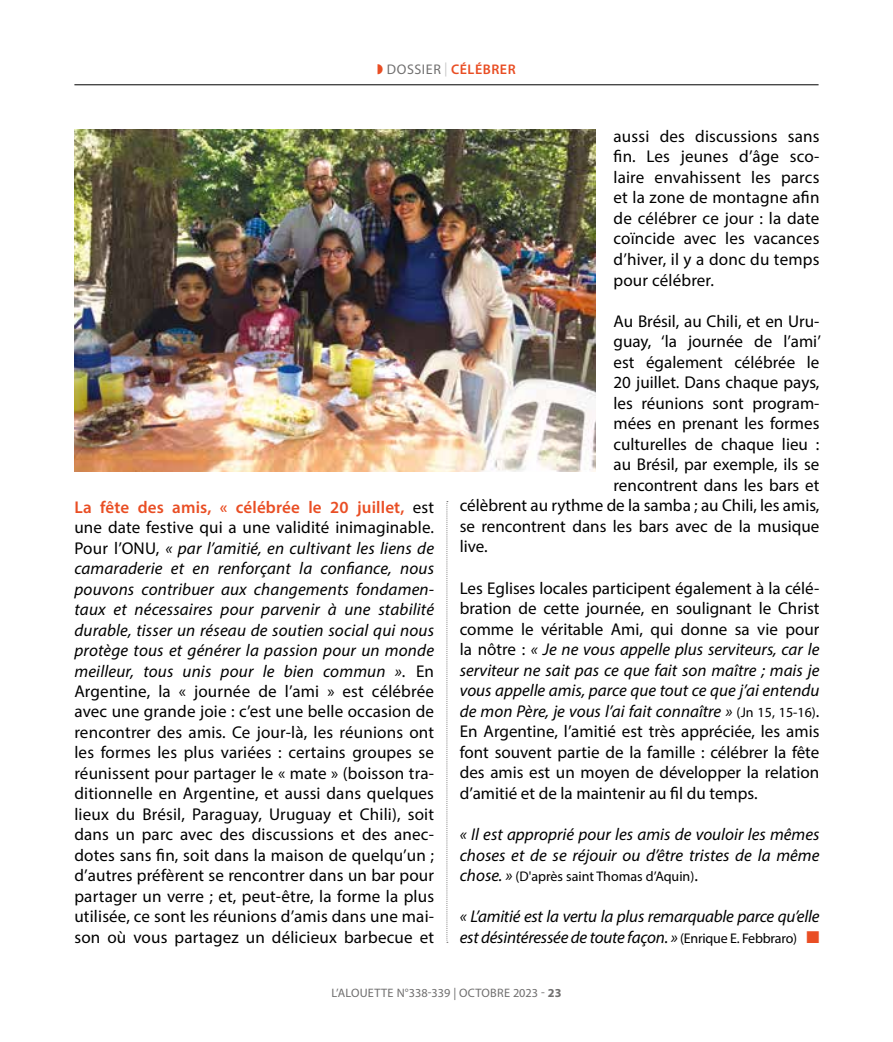
<style>
.page{position:relative;width:893px;height:1042px;background:#fff}
.page>*{position:absolute;margin:0;border:0;box-sizing:border-box;transform-origin:0 0}
.t1{font:17.15px/20.5px "Myriad Pro";color:#000;text-align:justify}
.t2{font:italic 17.15px/20.5px "Myriad Pro";letter-spacing:-.005em;color:#000}
.t3{font:14px "Myriad Pro";color:#000}
.t4{font:600 14px "Myriad Pro";letter-spacing:.04em;color:#e94e24}
.t5{font:12.25px "Myriad Pro";letter-spacing:.02em;color:#706f6f}
.s1{font-weight:400;color:#706f6f}
.s2{font-weight:400;font-stretch:condensed;color:#c6c6c6}
.s3{font-weight:600;color:#e94e24}
.s4{font-style:italic}
.s5{font-size:14px}
.s6{font-style:italic;font-size:17.15px}
.s7{font-size:17.15px}
.s8{font-style:normal;font-size:14px}
.s9{color:#e94e24}
.s10{font-weight:700}
</style>
<div class="page">
<hr style="left:74px;top:84px;width:745px;height:1px;background:#000">
<svg style="left:446px;top:501px;width:2px;height:442px"></svg>
<img style="left:74px;top:129px;width:521px;height:342px">
<p class="t4" style="left:377px;top:61px;width:140px">◗ <span class="s1">DOSSIER</span> <span class="s2">|</span> CÉLÉBRER</p>
<p class="t1" style="left:74px;top:496px;width:361px"><span class="s3">La fête des amis, « célébrée le 20 juillet,</span> est une date festive qui a une validité inimaginable.<br>Pour l’ONU, <span class="s4">« par l’amitié, en cultivant les liens de camaraderie et en renforçant la confiance, nous pouvons contribuer aux changements fondamen&shy;taux et nécessaires pour parvenir à une stabilité durable, tisser un réseau de soutien social qui nous protège tous et générer la passion pour un monde meilleur, tous unis pour le bien commun »</span>. En Argentine, la « journée de l’ami » est célébrée avec une grande joie : c’est une belle occasion de rencontrer des amis. Ce jour-là, les réunions ont les formes les plus variées : certains groupes se réunissent pour partager le « mate » (boisson tra&shy;ditionnelle en Argentine, et aussi dans quelques lieux du Brésil, Paraguay, Uruguay et Chili), soit dans un parc avec des discussions et des anec&shy;dotes sans fin, soit dans la maison de quelqu’un ; d’autres préfèrent se rencontrer dans un bar pour partager un verre ; et, peut-être, la forme la plus utilisée, ce sont les réunions d’amis dans une mai&shy;son où vous partagez un délicieux barbecue et</p>
<p class="t1" style="left:614px;top:126px;width:207px">aussi des discussions sans fin. Les jeunes d’âge sco&shy;laire envahissent les parcs et la zone de montagne afin de célébrer ce jour : la date coïncide avec les vacances d’hiver, il y a donc du temps pour célébrer.</p>
<p class="t1" style="left:614px;top:310px;width:207px">Au Brésil, au Chili, et en Uru-</p>
<p class="t1" style="left:614px;top:331px;width:209px">guay, ‘la journée de l’ami’</p>
<p class="t1" style="left:614px;top:351px;width:207px">est également célébrée le</p>
<p class="t1" style="left:614px;top:372px;width:207px">20 juillet. Dans chaque pays,</p>
<p class="t1" style="left:614px;top:392px;width:207px">les réunions sont program-</p>
<p class="t1" style="left:614px;top:413px;width:207px">mées en prenant les formes</p>
<p class="t1" style="left:614px;top:433px;width:207px">culturelles de chaque lieu :</p>
<p class="t1" style="left:614px;top:454px;width:207px">au Brésil, par exemple, ils se</p>
<p class="t1" style="left:614px;top:474px;width:207px">rencontrent dans les bars et</p>
<p class="t1" style="left:460px;top:495px;width:361px">célèbrent au rythme de la samba ; au Chili, les amis,</p>
<p class="t1" style="left:460px;top:516px;width:361px">se rencontrent dans les bars avec de la musique</p>
<p class="t1" style="left:460px;top:536px;width:29px">live.</p>
<p class="t1" style="left:460px;top:577px;width:361px">Les Eglises locales participent également à la célé&shy;bration de cette journée, en soulignant le Christ comme le véritable Ami, qui donne sa vie pour la nôtre : <span class="s4">« Je ne vous appelle plus serviteurs, car le serviteur ne sait pas ce que fait son maître ; mais je vous appelle amis, parce que tout ce que j’ai entendu de mon Père, je vous l’ai fait connaître »</span> <span class="s5">(Jn 15, 15-16)</span>.<br>En Argentine, l’amitié est très appréciée, les amis font souvent partie de la famille : célébrer la fête des amis est un moyen de développer la relation d’amitié et de la maintenir au fil du temps.</p>
<p class="t2" style="left:460px;top:824px;width:361px">« Il est approprié pour les amis de vouloir les mêmes choses et de se réjouir ou d’être tristes de la même</p>
<p class="t3" style="left:460px;top:868px;width:240px"><span class="s6">chose. »</span> (D'après saint Thomas d’Aquin)<span class="s7">.</span></p>
<p class="t2" style="left:460px;top:906px;width:361px">« L’amitié est la vertu la plus remarquable parce qu’elle est désintéressée de toute façon. » <span class="s8">(Enrique E. Febbraro)</span> <span class="s9">■</span></p>
<p class="t5" style="left:332px;top:985px;width:231px">L’ALOUETTE N°338-339 | OCTOBRE 2023 - <span class="s10">23</span></p>
</div>
